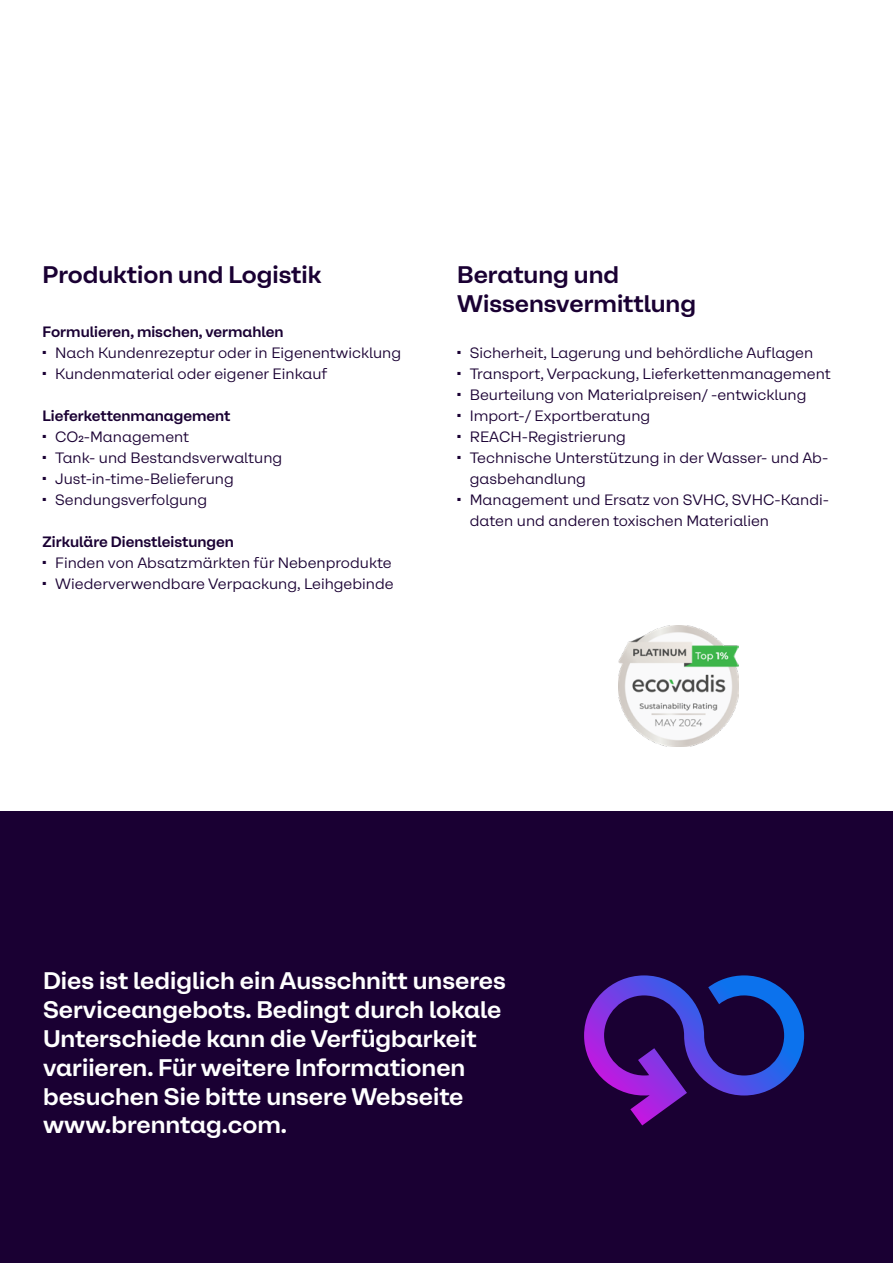
<style>
.page{position:relative;width:893px;height:1263px;background:#fff}
.page>*{position:absolute;margin:0;border:0;box-sizing:border-box;transform-origin:0 0}
.Intro_Reg__16_19_2pt{font:700 24px/28.8px "Brenntag Sans";color:#fff}
.Intro_Reg__16_19_2pt-2{font:700 24px/28.8px "Brenntag Sans";color:#1a0033}
.t1{font:15px/21px "Brenntag Sans";color:#1a0033}
.Copy_Reg__10_14pt{font:700 15px "Brenntag Sans";color:#1a0033}
</style>
<div class="page">
<div style="left:0;top:812px;width:893px;height:451px;background:#1a0033"></div>
<img style="left:618px;top:626px;width:121px;height:120px">
<svg style="left:584px;top:975px;width:220px;height:150px"></svg>
<p class="Intro_Reg__16_19_2pt-2" style="left:43px;top:258px;width:280px">Produktion und Logistik</p>
<p class="Copy_Reg__10_14pt" style="left:43px;top:320px;width:243px">Formulieren, mischen, vermahlen</p>
<p class="t1" style="left:43px;top:341px;width:360px"><sup>■</sup> Nach Kundenrezeptur oder in Eigenentwicklung</p>
<p class="t1" style="left:43px;top:362px;width:287px"><sup>■</sup> Kundenmaterial oder eigener Einkauf</p>
<p class="Copy_Reg__10_14pt" style="left:43px;top:404px;width:189px">Lieferkettenmanagement</p>
<p class="t1" style="left:43px;top:425px;width:148px"><sup>■</sup> CO2-Management</p>
<p class="t1" style="left:43px;top:446px;width:241px"><sup>■</sup> Tank- und Bestandsverwaltung</p>
<p class="t1" style="left:43px;top:467px;width:193px"><sup>■</sup> Just-in-time-Belieferung</p>
<p class="t1" style="left:43px;top:488px;width:166px"><sup>■</sup> Sendungsverfolgung</p>
<p class="Copy_Reg__10_14pt" style="left:43px;top:530px;width:193px">Zirkuläre Dienstleistungen</p>
<p class="t1" style="left:43px;top:551px;width:351px"><sup>■</sup> Finden von Absatzmärkten für Nebenprodukte</p>
<p class="t1" style="left:43px;top:572px;width:353px"><sup>■</sup> Wiederverwendbare Verpackung, Leihgebinde</p>
<p class="Intro_Reg__16_19_2pt-2" style="left:457px;top:258px;width:240px">Beratung und<br>Wissensvermittlung</p>
<p class="t1" style="left:457px;top:341px;width:358px"><sup>■</sup> Sicherheit, Lagerung und behördliche Auflagen</p>
<p class="t1" style="left:457px;top:362px;width:375px"><sup>■</sup> Transport, Verpackung, Lieferkettenmanagement</p>
<p class="t1" style="left:457px;top:383px;width:351px"><sup>■</sup> Beurteilung von Materialpreisen/ -entwicklung</p>
<p class="t1" style="left:457px;top:404px;width:195px"><sup>■</sup> Import-/ Exportberatung</p>
<p class="t1" style="left:457px;top:425px;width:170px"><sup>■</sup> REACH-Registrierung</p>
<p class="t1" style="left:470px;top:446px;width:360px;text-indent:-13px"><sup>■</sup> Technische Unterstützung in der Wasser- und Ab&shy;gasbehandlung</p>
<p class="t1" style="left:470px;top:488px;width:361px;text-indent:-13px"><sup>■</sup> Management und Ersatz von SVHC, SVHC-Kandi&shy;daten und anderen toxischen Materialien</p>
<p class="Intro_Reg__16_19_2pt" style="left:43px;top:965px;width:464px">Dies ist lediglich ein Ausschnitt unseres Serviceangebots. Bedingt durch lokale Unterschiede kann die Verfügbarkeit variieren. Für weitere Informationen besuchen Sie bitte unsere Webseite www.brenntag.com.</p>
</div>
